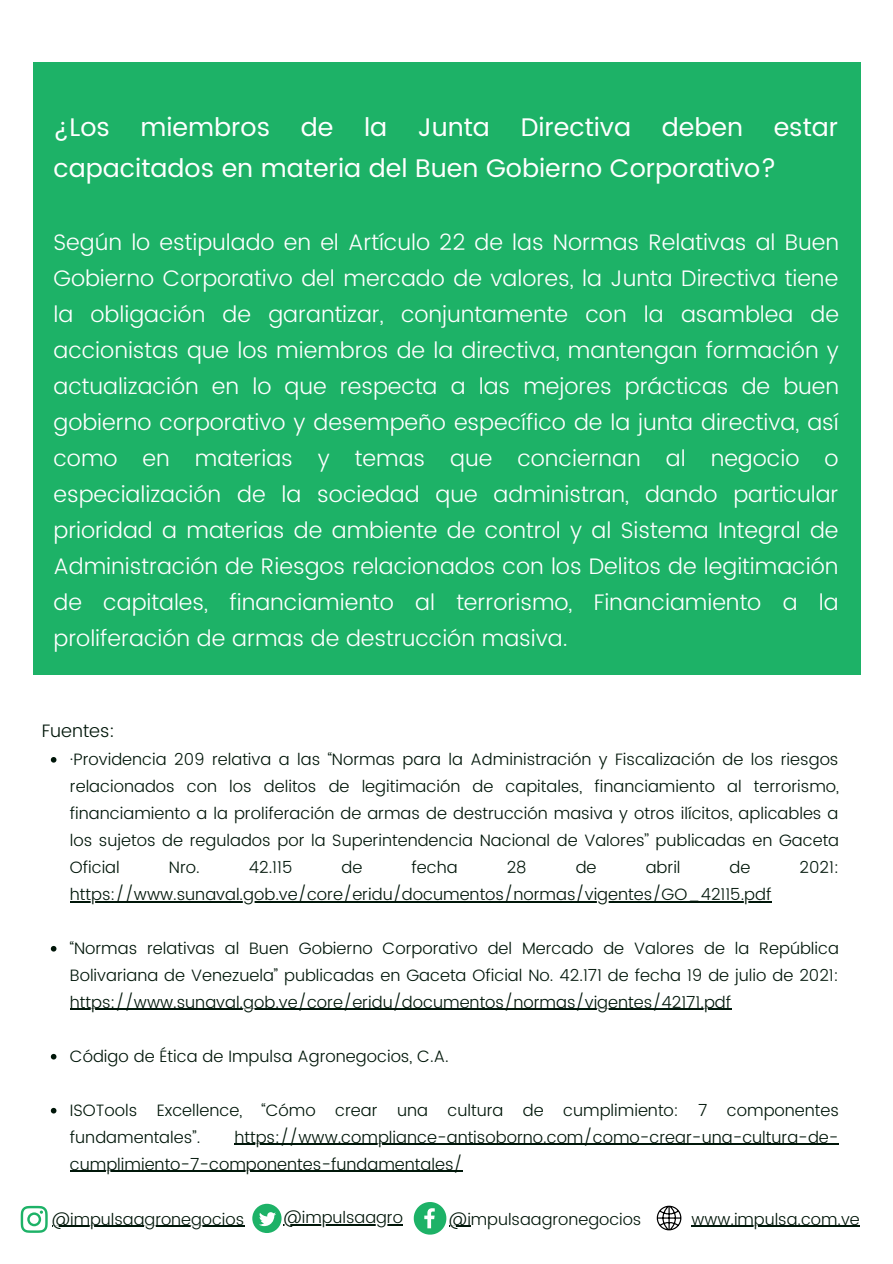
<style>
.page{position:relative;width:893px;height:1264px;background:#fff}
.page>*{position:absolute;margin:0;border:0;box-sizing:border-box;transform-origin:0 0}
.t1{font:25.5px/41.5px "Poppins";color:#fff}
.t2{font:300 22.5px/36px "Poppins";color:#fff;text-align:justify}
.t3{font:300 18px "Poppins";color:#001609}
.t4{font:300 16.5px/27px "Poppins";color:#001609;text-align:justify}
.t5{font:300 16.35px "Poppins";color:#001609}
</style>
<div class="page">
<svg style="left:21px;top:1205px;width:27px;height:27px"></svg>
<svg style="left:252px;top:1203px;width:29px;height:29px"></svg>
<svg style="left:656px;top:1205px;width:25px;height:25px"></svg>
<div style="left:33px;top:62px;width:827px;height:613px;background:#1db267"></div>
<hr style="left:52px;top:1225px;width:192px;height:1px;background:#001609">
<hr style="left:283px;top:1224px;width:120px;height:1px;background:#001609">
<hr style="left:691px;top:1225px;width:168px;height:1px;background:#001609">
<svg style="left:414px;top:1202px;width:57px;height:32px"></svg>
<svg style="left:51px;top:757px;width:5px;height:5px"></svg>
<hr style="left:70px;top:901px;width:701px;height:1px;background:#001609">
<svg style="left:51px;top:946px;width:5px;height:5px"></svg>
<hr style="left:70px;top:1008px;width:661px;height:2px;background:#001609">
<svg style="left:51px;top:1053px;width:5px;height:6px"></svg>
<svg style="left:51px;top:1107px;width:5px;height:6px"></svg>
<hr style="left:234px;top:1143px;width:604px;height:1px;background:#001609">
<hr style="left:70px;top:1170px;width:393px;height:1px;background:#001609">
<h1 class="t1" style="left:53px;top:106px;width:786px">¿Los miembros de la Junta Directiva deben estar capacitados en materia del Buen Gobierno Corporativo?</h1>
<p class="t2" style="left:53px;top:225px;width:787px">Según lo estipulado en el Artículo 22 de las Normas Relativas al Buen Gobierno Corporativo del mercado de valores, la Junta Directiva tiene la obligación de garantizar, conjuntamente con la asamblea de accionistas que los miembros de la directiva, mantengan formación y actualización en lo que respecta a las mejores prácticas de buen gobierno corporativo y desempeño específico de la junta directiva, así como en materias y temas que conciernan al negocio o especialización de la sociedad que administran, dando particular prioridad a materias de ambiente de control y al Sistema Integral de Administración de Riesgos relacionados con los Delitos de legitimación de capitales, financiamiento al terrorismo, Financiamiento a la proliferación de armas de destrucción masiva.</p>
<p class="t3" style="left:42px;top:720px;width:74px">Fuentes:</p>
<p class="t4" style="left:70px;top:745px;width:770px">·Providencia 209 relativa a las “Normas para la Administración y Fiscalización de los riesgos relacionados con los delitos de legitimación de capitales, financiamiento al terrorismo, financiamiento a la proliferación de armas de destrucción masiva y otros ilícitos, aplicables a los sujetos de regulados por la Superintendencia Nacional de Valores’’ publicadas en Gaceta Oficial</p>
<p class="t4" style="left:169px;top:853px;width:32px">Nro.</p>
<p class="t4" style="left:249px;top:853px;width:45px">42.115</p>
<p class="t4" style="left:341px;top:853px;width:22px">de</p>
<p class="t4" style="left:411px;top:853px;width:48px">fecha</p>
<p class="t4" style="left:506px;top:853px;width:21px">28</p>
<p class="t4" style="left:575px;top:853px;width:22px">de</p>
<p class="t4" style="left:645px;top:853px;width:36px">abril</p>
<p class="t4" style="left:729px;top:853px;width:22px">de</p>
<p class="t4" style="left:799px;top:853px;width:41px">2021:</p>
<p class="t4" style="left:70px;top:880px;width:703px">https://www.sunaval.gob.ve/core/eridu/documentos/normas/vigentes/GO_42115.pdf</p>
<p class="t4" style="left:70px;top:934px;width:770px">“Normas relativas al Buen Gobierno Corporativo del Mercado de Valores de la República Bolivariana de Venezuela” publicadas en Gaceta Oficial No. 42.171 de fecha 19 de julio de 2021: https://www.sunaval.gob.ve/core/eridu/documentos/normas/vigentes/42171.pdf</p>
<p class="t4" style="left:70px;top:1042px;width:380px">Código de Ética de Impulsa Agronegocios, C.A.</p>
<p class="t4" style="left:70px;top:1096px;width:770px">ISOTools Excellence, “Cómo crear una cultura de cumplimiento: 7 componentes fundamentales’’.</p>
<p class="t4" style="left:70px;top:1123px;width:770px;text-indent:164px">https://www.compliance-antisoborno.com/como-crear-una-cultura-de&shy;cumplimiento-7-componentes-fundamentales/</p>
<p class="t5" style="left:52px;top:1209px;width:194px">@impulsaagronegocios</p>
<p class="t5" style="left:283px;top:1207px;width:121px">@impulsaagro</p>
<p class="t5" style="left:449px;top:1209px;width:194px">@impulsaagronegocios</p>
<p class="t5" style="left:691px;top:1209px;width:169px">www.impulsa.com.ve</p>
</div>
